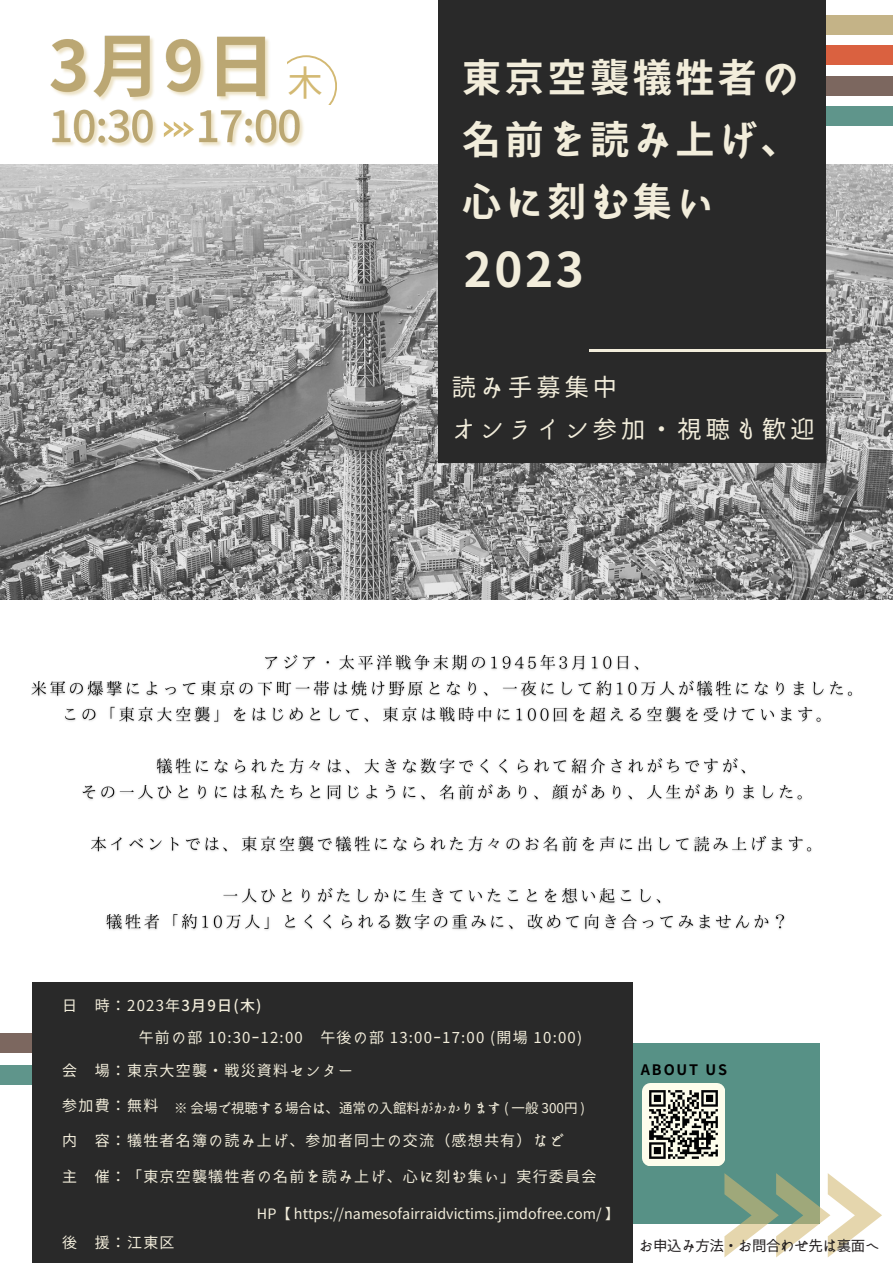
<style>
.page{position:relative;width:893px;height:1264px;background:#fff}
.page>*{position:absolute;margin:0;border:0;box-sizing:border-box;transform-origin:0 0}
.t1{font:700 47.55px "irohakaku C";color:#f2eddb}
.t2{font:700 39px/61.8px "irohakaku C";letter-spacing:.09em;color:#f2eddb;text-align:justify}
.t3{font:35.4px "irohakaku C";color:#d3b973}
.t4{font:24.15px/41.5px "irohakaku C";letter-spacing:.165em;color:#f2eddb}
.t5{font:15px/32.1px "irohakaku C";letter-spacing:.08em;color:#f2eddb}
.t6{font:14.4px "irohakaku C";color:#f2eddb}
.t7{font:14.4px "irohakaku C";letter-spacing:-.025em;color:#231f20}
.t8{font:700 14.4px "irohakaku C";letter-spacing:.13em;color:#000}
.t9{font:13.5px "irohakaku C";color:#f2eddb}
.s1{font-weight:500}
</style>
<div class="page">
<div style="left:741px;top:107px;width:151px;height:19px;background:#5f958b"></div>
<div style="left:741px;top:76px;width:151px;height:19px;background:#7c675f"></div>
<div style="left:741px;top:46px;width:151px;height:19px;background:#da6140"></div>
<div style="left:741px;top:16px;width:151px;height:19px;background:#c4b387"></div>
<div style="left:0;top:1064px;width:69px;height:20px;background:#5f958b"></div>
<div style="left:0;top:1032px;width:69px;height:20px;background:#7c675f"></div>
<div style="left:613px;top:1043px;width:207px;height:180px;background:#579186"></div>
<svg style="left:724px;top:1173px;width:158px;height:84px"></svg>
<div style="left:32px;top:982px;width:600px;height:280px;background:#292929"></div>
<img style="left:0;top:164px;width:892px;height:435px">
<div style="left:438px;top:0;width:387px;height:462px;background:#292929"></div>
<hr style="left:589px;top:349px;width:241px;height:3px;background:#f2eddb">
<img style="left:47px;top:35px;width:261px;height:130px">
<svg style="left:288px;top:55px;width:48px;height:50px"></svg>
<img style="left:642px;top:1083px;width:82px;height:82px">
<img style="left:31px;top:654px;width:822px;height:277px">
<h3 class="t3" style="left:287px;top:57px;width:37px">木</h3>
<h2 class="t2" style="left:462px;top:46px;width:339px">東京空襲犠牲者の名前を読み上げ、心に刻む集い</h2>
<h1 class="t1" style="left:463px;top:236px;width:122px">2023</h1>
<h3 class="t4" style="left:451px;top:366px;width:364px">読み手募集中<br>オンライン参加・視聴も歓迎</h3>
<p class="t5" style="left:139px;top:988px;width:445px;text-indent:-76px">日 時：2023年<span class="s1">3月9日(木)<br></span>午前の部 10:30ｰ12:00 午後の部 13:00ｰ17:00 (開場 10:00)</p>
<p class="t5" style="left:62px;top:1054px;width:292px">会 場：東京大空襲・戦災資料センター</p>
<p class="t5" style="left:62px;top:1089px;width:98px">参加費：無料</p>
<p class="t5" style="left:62px;top:1124px;width:503px">内 容：犠牲者名簿の読み上げ、参加者同士の交流（感想共有）など</p>
<p class="t5" style="left:62px;top:1159px;width:535px">主 催：「東京空襲犠牲者の名前を読み上げ、心に刻む集い」実行委員会</p>
<p class="t9" style="left:174px;top:1098px;width:412px">※ 会場で視聴する場合は、通常の入館料がかかります ( 一般 300円 )</p>
<p class="t5" style="left:62px;top:1226px;width:114px">後 援：江東区</p>
<p class="t6" style="left:257px;top:1203px;width:364px">HP【 https://namesofairraidvictims.jimdofree.com/ 】</p>
<p class="t8" style="left:640px;top:1059px;width:88px">ABOUT US</p>
<p class="t7" style="left:639px;top:1235px;width:242px">お申込み方法・お問合わせ先は裏面へ</p>
</div>
